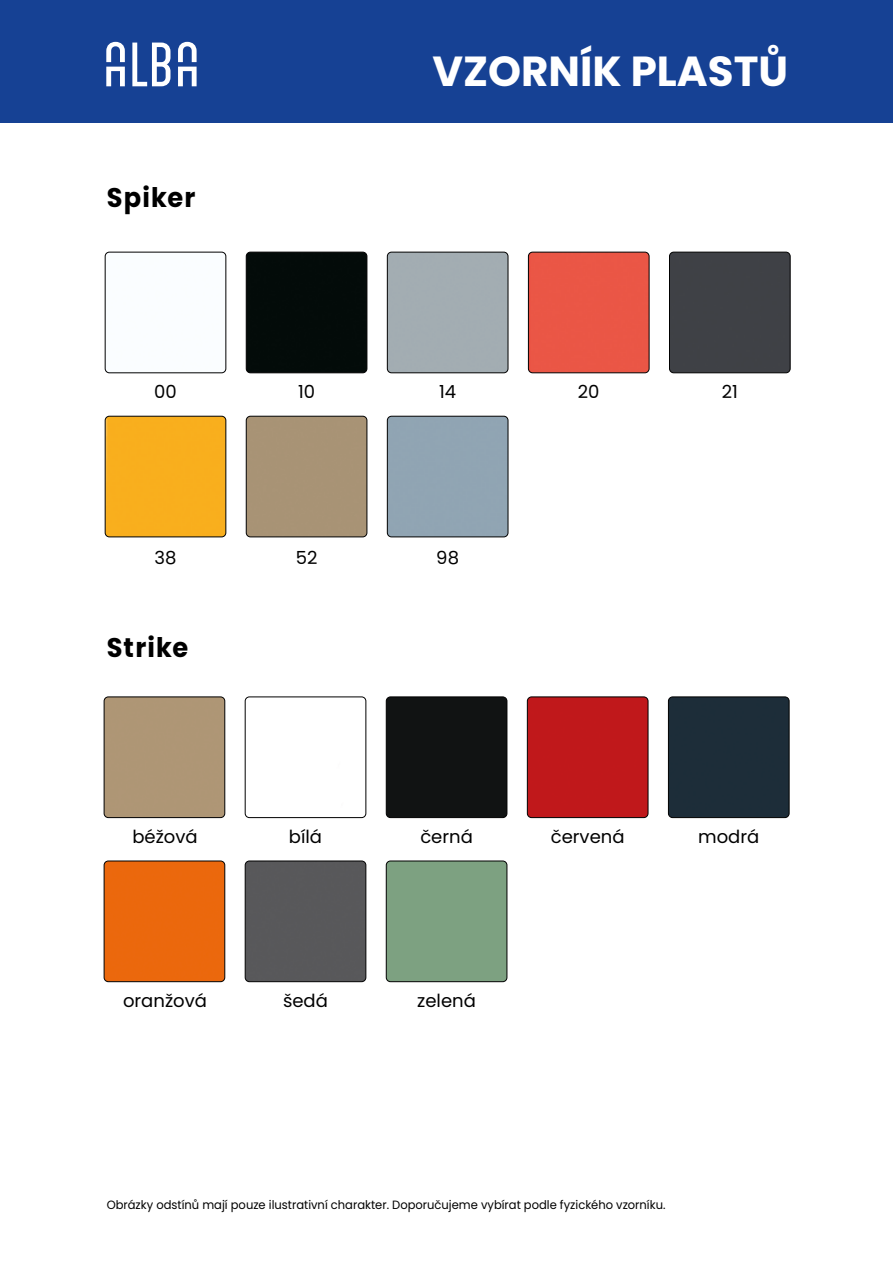
<style>
.page{position:relative;width:893px;height:1263px;background:#fff}
.page>*{position:absolute;margin:0;border:0;box-sizing:border-box;transform-origin:0 0}
.t1{font:700 42px "Poppins";color:#fff}
.t2{font:700 27px "Poppins";letter-spacing:.045em;color:#000;scale:.95 1}
.t3{font:18px "Poppins";color:#000}
.t4{font:12px "Poppins";color:#000;scale:.96 1}
</style>
<div class="page">
<div style="left:0;top:0;width:893px;height:123px;background:#164194"></div>
<svg style="left:132px;top:43px;width:38px;height:43px"></svg>
<svg style="left:106px;top:42px;width:19px;height:44px"></svg>
<svg style="left:178px;top:42px;width:19px;height:44px"></svg>
<div style="left:105px;top:252px;width:121px;height:121px;border:1px solid #000;border-radius:4px"></div>
<div style="left:246px;top:252px;width:121px;height:121px;background:#030b09"></div>
<div style="left:246px;top:252px;width:121px;height:121px;border:1px solid #000;border-radius:4px"></div>
<div style="left:387px;top:252px;width:121px;height:121px;border:1px solid #000;border-radius:4px"></div>
<div style="left:528px;top:252px;width:121px;height:121px;background:#ea5646"></div>
<div style="left:528px;top:252px;width:121px;height:121px;border:1px solid #000;border-radius:4px"></div>
<div style="left:669px;top:252px;width:121px;height:121px;background:#3f4146"></div>
<div style="left:669px;top:252px;width:121px;height:121px;border:1px solid #000;border-radius:4px"></div>
<div style="left:105px;top:416px;width:121px;height:121px;background:#f9af1d"></div>
<div style="left:105px;top:416px;width:121px;height:121px;border:1px solid #000;border-radius:4px"></div>
<div style="left:246px;top:416px;width:121px;height:121px;border:1px solid #000;border-radius:4px"></div>
<div style="left:387px;top:416px;width:121px;height:121px;border:1px solid #000;border-radius:4px"></div>
<div style="left:245px;top:696px;width:121px;height:122px;border:1px solid #000;border-radius:4px"></div>
<div style="left:386px;top:698px;width:121px;height:119px;background:#111313"></div>
<div style="left:386px;top:696px;width:121px;height:122px;border:1px solid #000;border-radius:4px"></div>
<div style="left:527px;top:698px;width:121px;height:119px;background:#c0181b"></div>
<div style="left:527px;top:696px;width:121px;height:122px;border:1px solid #000;border-radius:4px"></div>
<div style="left:668px;top:697px;width:121px;height:120px;background:#1d2d39"></div>
<div style="left:668px;top:696px;width:121px;height:122px;border:1px solid #000;border-radius:4px"></div>
<div style="left:104px;top:861px;width:121px;height:121px;background:#eb680d"></div>
<div style="left:104px;top:861px;width:121px;height:121px;border:1px solid #000;border-radius:4px"></div>
<div style="left:245px;top:861px;width:121px;height:121px;background:#58585a"></div>
<div style="left:245px;top:861px;width:121px;height:121px;border:1px solid #000;border-radius:4px"></div>
<div style="left:386px;top:861px;width:121px;height:121px;border:1px solid #000;border-radius:4px"></div>
<div style="left:104px;top:696px;width:121px;height:122px;border:1px solid #000;border-radius:4px"></div>
<h2 class="t2" style="left:107px;top:182px;width:95px">Spiker</h2>
<h1 class="t1" style="left:432px;top:47px;width:357px">VZORNÍK PLASTŮ</h1>
<h3 class="t3" style="left:154px;top:381px;width:24px">00</h3>
<h3 class="t3" style="left:298px;top:381px;width:19px">10</h3>
<h3 class="t3" style="left:439px;top:381px;width:19px">14</h3>
<h3 class="t3" style="left:578px;top:381px;width:23px">20</h3>
<h3 class="t3" style="left:722px;top:381px;width:18px">21</h3>
<h3 class="t3" style="left:155px;top:547px;width:23px">38</h3>
<h3 class="t3" style="left:296px;top:547px;width:23px">52</h3>
<h3 class="t3" style="left:436px;top:547px;width:24px">98</h3>
<h2 class="t2" style="left:107px;top:632px;width:87px">Strike</h2>
<h3 class="t3" style="left:132px;top:827px;width:67px">béžová</h3>
<h3 class="t3" style="left:289px;top:826px;width:35px">bílá</h3>
<h3 class="t3" style="left:420px;top:826px;width:54px">černá</h3>
<h3 class="t3" style="left:551px;top:826px;width:75px">červená</h3>
<h3 class="t3" style="left:698px;top:826px;width:63px">modrá</h3>
<h3 class="t3" style="left:123px;top:990px;width:85px">oranžová</h3>
<h3 class="t3" style="left:283px;top:990px;width:46px">šedá</h3>
<h3 class="t3" style="left:417px;top:990px;width:60px">zelená</h3>
<p class="t4" style="left:107px;top:1198px;width:584px">Obrázky odstínů mají pouze ilustrativní charakter. Doporučujeme vybírat podle fyzického vzorníku.</p>
</div>
